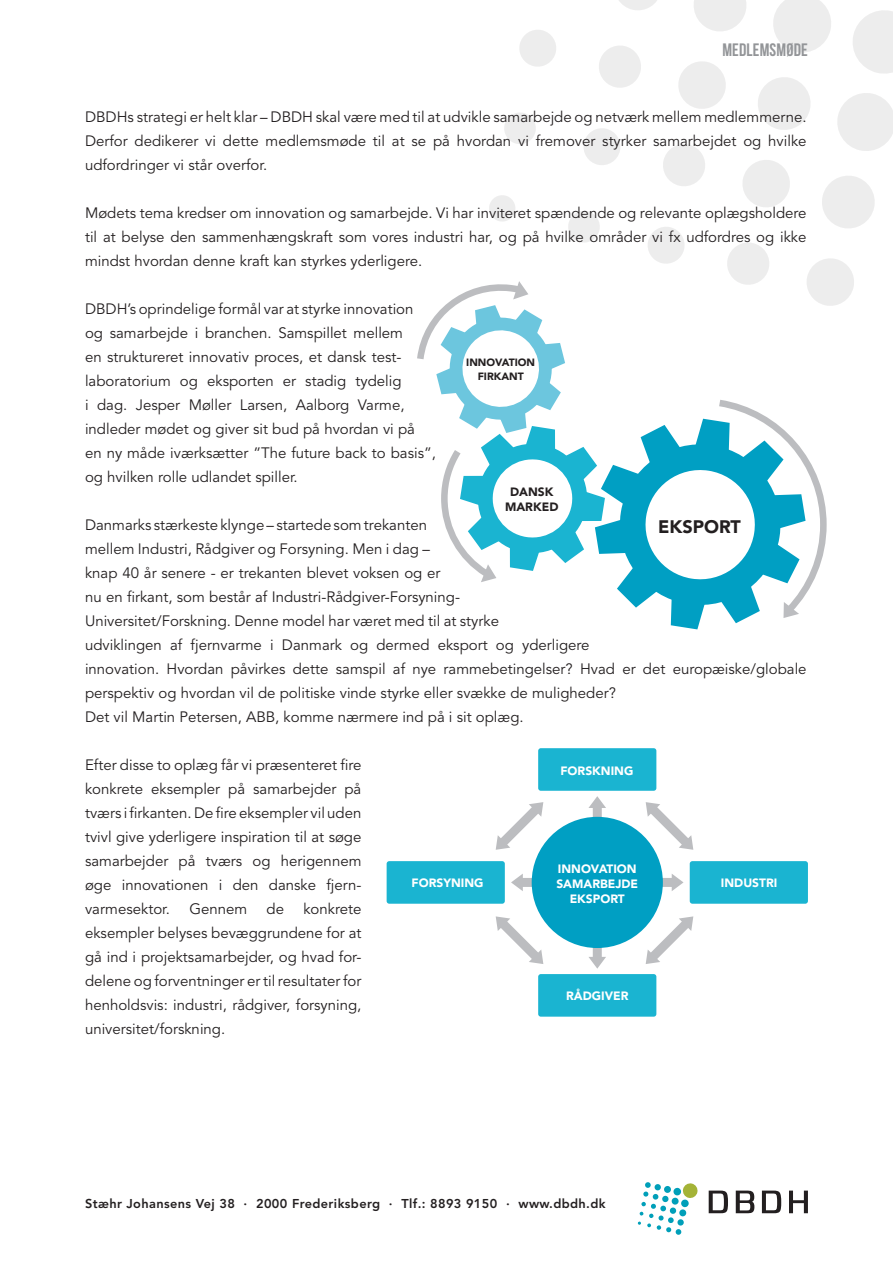
<style>
.page{position:relative;width:893px;height:1263px;background:#fff}
.page>*{position:absolute;margin:0;border:0;box-sizing:border-box;transform-origin:0 0}
.t1{font:18px "Bebas Neue";letter-spacing:.01em;color:#939598}
.t2{font:900 18px "Avenir";color:#231f20}
.t3{font:15px/24px "Avenir";color:#231f20;text-align:justify}
.t4{font:800 12.75px "Avenir";letter-spacing:.03em;color:#231f20}
.t5{font:900 12px/15px "Avenir";color:#fff;text-align:center}
.t6{font:900 12px/15px "Avenir";color:#231f20;text-align:center}
.t7{font:900 10.5px/13.5px "Avenir";color:#231f20;text-align:center}
</style>
<div class="page">
<svg style="left:709px;top:1190px;width:19px;height:23px"></svg>
<svg style="left:736px;top:1190px;width:18px;height:23px"></svg>
<svg style="left:762px;top:1190px;width:19px;height:23px"></svg>
<svg style="left:789px;top:1190px;width:19px;height:23px"></svg>
<svg style="left:675px;top:1229px;width:7px;height:6px"></svg>
<svg style="left:638px;top:1182px;width:60px;height:50px"></svg>
<div style="left:538px;top:748px;width:118px;height:43px;background:#1ab4d1;border-radius:3px"></div>
<div style="left:538px;top:974px;width:118px;height:43px;background:#1ab4d1;border-radius:3px"></div>
<div style="left:387px;top:861px;width:118px;height:43px;background:#1ab4d1;border-radius:3px"></div>
<div style="left:690px;top:861px;width:118px;height:43px;background:#1ab4d1;border-radius:3px"></div>
<svg style="left:495px;top:802px;width:55px;height:54px"></svg>
<div style="left:593px;top:804px;width:9px;height:52px;background:#bcbdc0"></div>
<svg style="left:588px;top:796px;width:18px;height:12px"></svg>
<div style="left:519px;top:878px;width:52px;height:9px;background:#bcbdc0"></div>
<svg style="left:511px;top:874px;width:12px;height:17px"></svg>
<div style="left:593px;top:909px;width:9px;height:51px;background:#bcbdc0"></div>
<svg style="left:589px;top:957px;width:17px;height:12px"></svg>
<div style="left:624px;top:878px;width:51px;height:9px;background:#bcbdc0"></div>
<svg style="left:672px;top:874px;width:11px;height:17px"></svg>
<svg style="left:640px;top:802px;width:54px;height:54px"></svg>
<svg style="left:641px;top:909px;width:53px;height:55px"></svg>
<svg style="left:496px;top:909px;width:54px;height:55px"></svg>
<div style="left:532px;top:817px;width:131px;height:131px;background:#009fc3;border-radius:50%"></div>
<svg style="left:436px;top:0;width:457px;height:629px"></svg>
<p class="t1" style="left:722px;top:40px;width:87px">MEDLEMSMØDE</p>
<p class="t3" style="left:85px;top:105px;width:723px">DBDHs strategi er helt klar – DBDH skal være med til at udvikle samarbejde og netværk mellem medlemmerne.<br>Derfor dedikerer vi dette medlemsmøde til at se på hvordan vi fremover styrker samarbejdet og hvilke udfordringer vi står overfor.</p>
<p class="t3" style="left:85px;top:201px;width:723px">Mødets tema kredser om innovation og samarbejde. Vi har inviteret spændende og relevante oplægsholdere til at belyse den sammenhængskraft som vores industri har, og på hvilke områder vi fx udfordres og ikke mindst hvordan denne kraft kan styrkes yderligere.</p>
<p class="t3" style="left:85px;top:297px;width:352px;text-align:left">DBDH’s oprindelige formål var at styrke innovation<br>og samarbejde i branchen. Samspillet mellem<br>en struktureret innovativ proces, et dansk test&shy;laboratorium og eksporten er stadig tydelig<br>i dag. Jesper Møller Larsen, Aalborg Varme, indleder mødet og giver sit bud på hvordan vi på<br>en ny måde iværksætter ”The future back to basis”, og hvilken rolle udlandet spiller.</p>
<p class="t3" style="left:85px;top:513px;width:723px;text-align:left">Danmarks stærkeste klynge – startede som trekanten<br>mellem Industri, Rådgiver og Forsyning. Men i dag –<br>knap 40 år senere - er trekanten blevet voksen og er<br>nu en firkant, som består af Industri-Rådgiver-Forsyning-<br>Universitet/Forskning. Denne model har været med til at styrke<br>udviklingen af fjernvarme i Danmark og dermed eksport og yderligere<br>innovation. Hvordan påvirkes dette samspil af nye rammebetingelser? Hvad er det europæiske/globale perspektiv og hvordan vil de politiske vinde styrke eller svække de muligheder?<br>Det vil Martin Petersen, ABB, komme nærmere ind på i sit oplæg.</p>
<p class="t3" style="left:85px;top:753px;width:278px">Efter disse to oplæg får vi præsenteret fire konkrete eksempler på samarbejder på tværs i firkanten. De fire eksempler vil uden tvivl give yderligere inspiration til at søge samarbejder på tværs og herigennem øge innovationen i den danske fjern&shy;varmesektor.</p>
<p class="t7" style="left:466px;top:356px;width:70px">INNOVATION<br>FIRKANT</p>
<p class="t6" style="left:505px;top:485px;width:55px">DANSK<br>MARKED</p>
<p class="t2" style="left:658px;top:516px;width:84px">EKSPORT</p>
<p class="t5" style="left:560px;top:763px;width:74px">FORSKNING</p>
<p class="t5" style="left:556px;top:861px;width:83px">INNOVATION<br>SAMARBEJDE<br>EKSPORT</p>
<p class="t5" style="left:412px;top:875px;width:73px">FORSYNING</p>
<p class="t5" style="left:721px;top:875px;width:58px">INDUSTRI</p>
<p class="t3" style="left:85px;top:897px;width:278px;text-indent:218px">konkrete eksempler belyses bevæggrundene for at gå ind i projektsamarbejder, og hvad for&shy;delene og forventninger er til resultater for henholdsvis: industri, rådgiver, forsyning, universitet/forskning.</p>
<p class="t3" style="left:189px;top:897px;width:59px">Gennem</p>
<p class="t3" style="left:267px;top:897px;width:19px">de</p>
<p class="t5" style="left:566px;top:988px;width:64px">RÅDGIVER</p>
<p class="t4" style="left:85px;top:1196px;width:522px">Stæhr Johansens Vej 38 · 2000 Frederiksberg · Tlf.: 8893 9150 · www.dbdh.dk</p>
</div>
